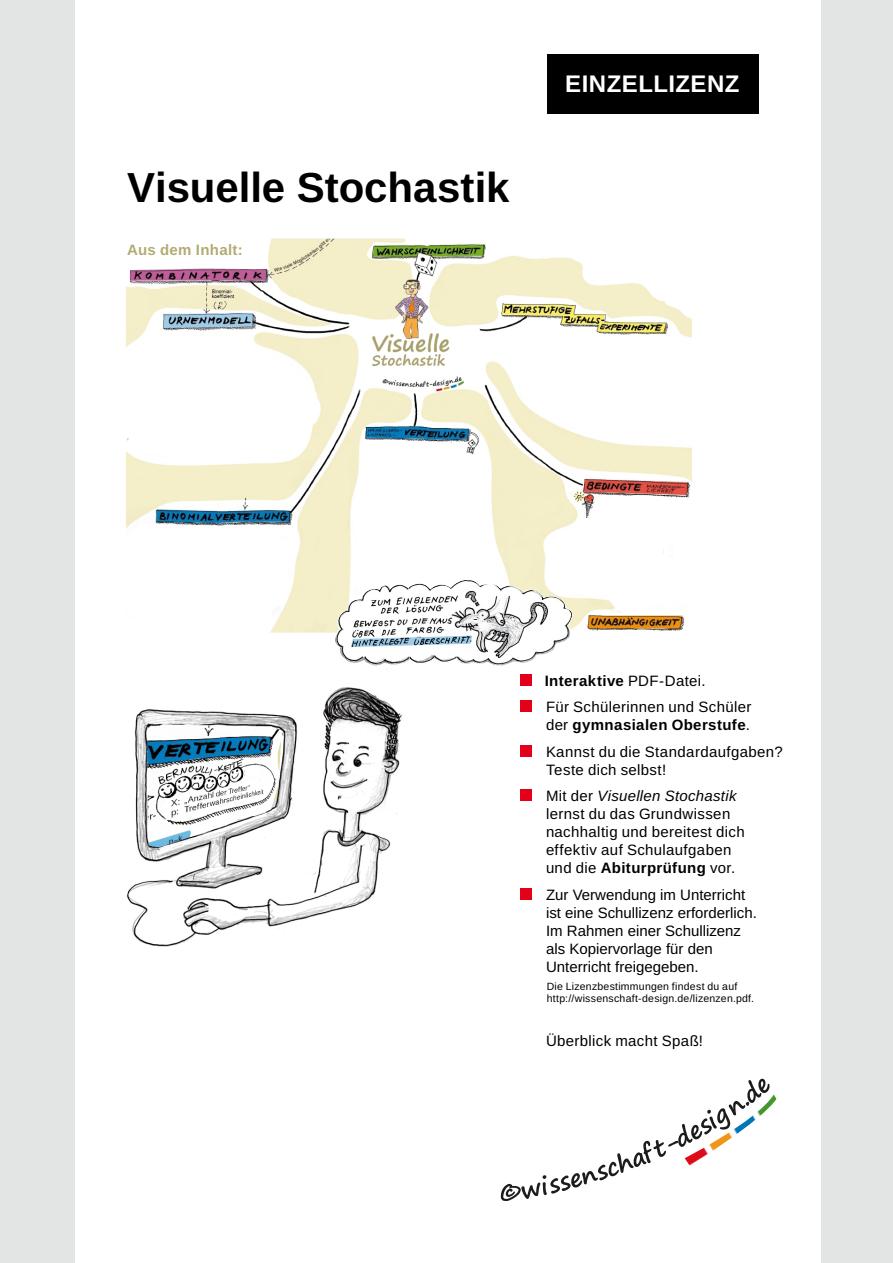
<style>
.page{position:relative;width:893px;height:1263px;background:#fff}
.page>*{position:absolute;margin:0;border:0;box-sizing:border-box;transform-origin:0 0}
.t1{font:700 42px "Liberation Sans";color:#000}
.t2{font:700 24px "Liberation Sans";letter-spacing:.02em;color:#fff}
.t3{font:15px/26.5px "Liberation Sans";letter-spacing:.02em;color:#000}
.t4{font:15px/18px "Liberation Sans";color:#000}
.t5{font:700 15px "Liberation Sans";letter-spacing:.025em;color:#b2ab74}
.t6{font:10.5px/12.6px "Liberation Sans";letter-spacing:.025em;color:#000}
.s1{font-weight:700}
.s2{font-style:italic}
</style>
<div class="page">
<div style="left:0;top:0;width:75px;height:1263px;background:#e3e4e4"></div>
<div style="left:821px;top:0;width:72px;height:1263px;background:#e3e4e4"></div>
<img style="left:126px;top:238px;width:566px;height:709px">
<div style="left:547px;top:54px;width:212px;height:60px;background:#000"></div>
<div style="left:520px;top:674px;width:12px;height:11px;background:#e2001a"></div>
<div style="left:520px;top:700px;width:12px;height:12px;background:#e2001a"></div>
<div style="left:520px;top:745px;width:12px;height:11px;background:#e2001a"></div>
<div style="left:520px;top:789px;width:12px;height:12px;background:#e2001a"></div>
<div style="left:520px;top:888px;width:12px;height:11px;background:#e2001a"></div>
<img style="left:770px;top:1094px;width:7px;height:13px">
<svg style="left:501px;top:1079px;width:269px;height:122px"></svg>
<svg style="left:331px;top:576px;width:247px;height:96px"></svg>
<h1 class="t1" style="left:127px;top:158px;width:384px">Visuelle Stochastik</h1>
<p class="t5" style="left:127px;top:239px;width:117px">Aus dem Inhalt:</p>
<h2 class="t2" style="left:565px;top:68px;width:176px">EINZELLIZENZ</h2>
<p class="t3" style="left:545px;top:668px;width:208px"><span class="s1">Interaktive</span> PDF-Datei.<br>Für Schülerinnen und Schüler</p>
<p class="t3" style="left:546px;top:712px;width:238px">der <span class="s1">gymnasialen Oberstufe</span>.<br>Kannst du die Standardaufgaben?</p>
<p class="t3" style="left:546px;top:757px;width:192px">Teste dich selbst!<br>Mit der <span class="s2">Visuellen Stochastik</span></p>
<p class="t3" style="left:546px;top:805px;width:200px;line-height:18px">lernst du das G rundwissen nachhaltig und bereitest dich effektiv auf Schulaufgaben und die <span class="s1">Abiturprüfung</span> vor.</p>
<p class="t4" style="left:546px;top:886px;width:212px">Zur Verwendung im Unterricht ist eine Schullizenz erforderlich.<br>Im Rahmen einer Schullizenz als Kopiervorlage für den<br>Unterricht freigegeben.</p>
<p class="t6" style="left:547px;top:980px;width:209px">Die Lizenzbestimmungen findest du auf http://wissenschaft-design.de/lizenzen.pdf.</p>
<p class="t3" style="left:546px;top:1028px;width:159px">Überblick macht Spaß!</p>
</div>
